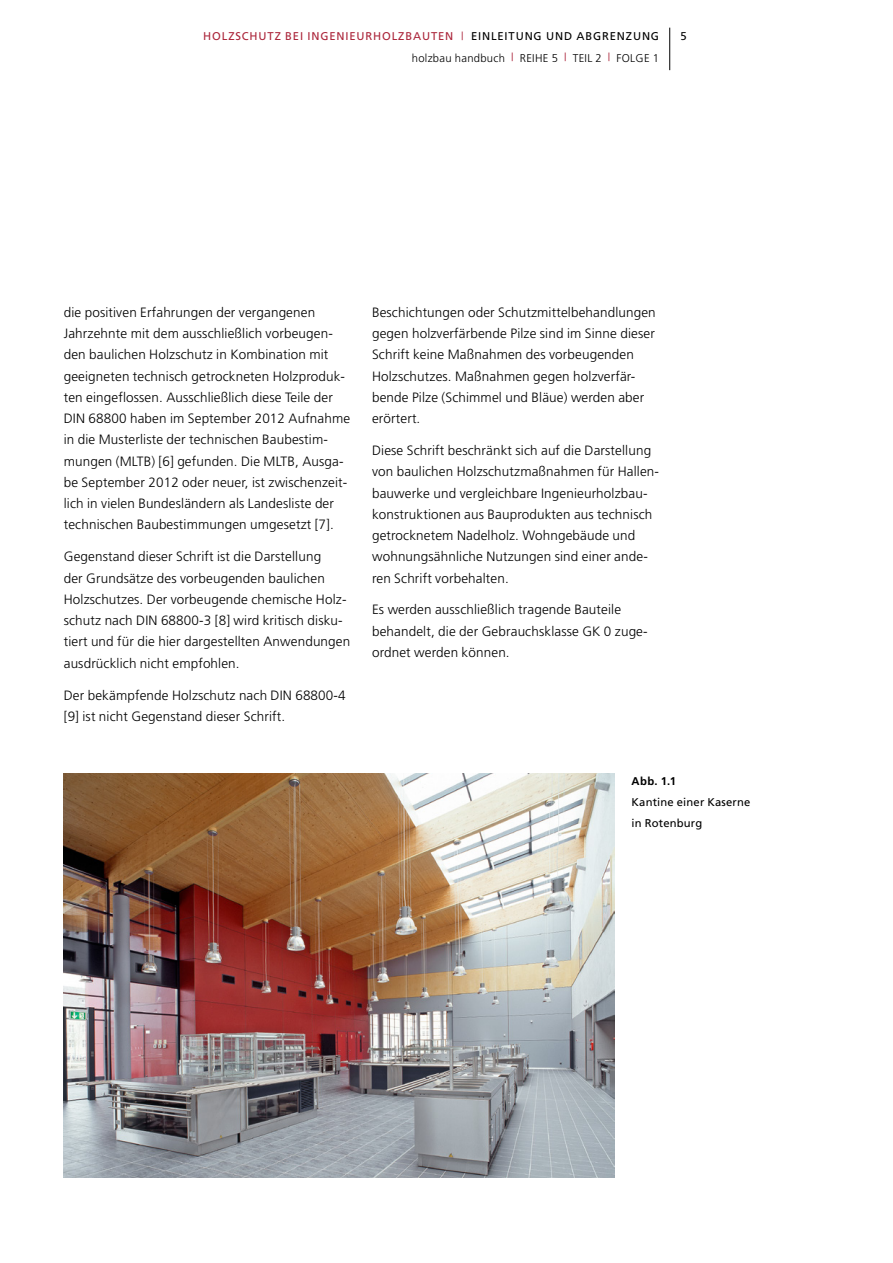
<style>
.page{position:relative;width:893px;height:1263px;background:#fff}
.page>*{position:absolute;margin:0;border:0;box-sizing:border-box;transform-origin:0 0}
.IH_Fließtext_light{font:300 13.5px/21.3px "Frutiger";letter-spacing:.01em;color:#000}
.t1{font:11.25px "Frutiger";letter-spacing:.075em;color:#ab253a}
.t2{font:11.25px/21.3px "Frutiger";letter-spacing:.015em;color:#000}
.t3{font:300 11.25px "Frutiger";letter-spacing:.025em;color:#000}
.s1{font-weight:300}
.s2{color:#000}
.s3{color:#ab253a}
.s4{font-weight:700}
</style>
<div class="page">
<img style="left:64px;top:774px;width:550px;height:404px">
<hr style="left:669px;top:28px;width:1px;height:42px;background:#000">
<p class="t1" style="left:203px;top:30px;width:457px">HOLZSCHUTZ BEI INGENIEURHOLZBAUTEN <span class="s1">|</span> <span class="s2">EINLEITUNG UND ABGRENZUNG</span></p>
<p class="t2" style="left:680px;top:26px;width:8px">5</p>
<p class="t3" style="left:412px;top:51px;width:249px">holzbau handbuch <span class="s3">|</span> REIHE 5 <span class="s3">|</span> TEIL 2 <span class="s3">|</span> FOLGE 1</p>
<p class="IH_Fließtext_light" style="left:64px;top:301px;width:288px">die positiven Erfahrungen der vergangenen Jahrzehnte mit dem ausschließlich vorbeugen&shy;den baulichen Holzschutz in Kombination mit geeigneten technisch getrockneten Holzproduk&shy;ten eingeflossen. Ausschließlich diese Teile der DIN 68800 haben im September 2012 Aufnahme in die Musterliste der technischen Baubestim&shy;mungen (MLTB) [6] gefunden. Die MLTB, Ausga&shy;be September 2012 oder neuer, ist zwischenzeit&shy;lich in vielen Bundesländern als Landesliste der technischen Baubestimmungen umgesetzt [7].</p>
<p class="IH_Fließtext_light" style="left:64px;top:546px;width:288px">Gegenstand dieser Schrift ist die Darstellung<br>der Grundsätze des vorbeugenden baulichen Holzschutzes. Der vorbeugende chemische Holz&shy;schutz nach DIN 68800-3 [8] wird kritisch disku&shy;tiert und für die hier dargestellten Anwendungen ausdrücklich nicht empfohlen.</p>
<p class="IH_Fließtext_light" style="left:64px;top:684px;width:283px">Der bekämpfende Holzschutz nach DIN 68800-4 [9] ist nicht Gegenstand dieser Schrift.</p>
<p class="IH_Fließtext_light" style="left:372px;top:301px;width:285px">Beschichtungen oder Schutzmittelbehandlungen gegen holzverfärbende Pilze sind im Sinne dieser Schrift keine Maßnahmen des vorbeugenden Holzschutzes. Maßnahmen gegen holzverfär&shy;bende Pilze (Schimmel und Bläue) werden aber erörtert.</p>
<p class="IH_Fließtext_light" style="left:372px;top:440px;width:289px">Diese Schrift beschränkt sich auf die Darstellung von baulichen Holzschutzmaßnahmen für Hallen&shy;bauwerke und vergleichbare Ingenieurholzbau&shy;konstruktionen aus Bauprodukten aus technisch getrocknetem Nadelholz. Wohngebäude und wohnungsähnliche Nutzungen sind einer ande&shy;ren Schrift vorbehalten.</p>
<p class="IH_Fließtext_light" style="left:372px;top:599px;width:277px">Es werden ausschließlich tragende Bauteile behandelt, die der Gebrauchsklasse GK 0 zuge&shy;ordnet werden können.</p>
<p class="t2" style="left:632px;top:770px;width:120px"><span class="s4">Abb. 1.1<br></span>Kantine einer Kaserne in Rotenburg</p>
</div>
